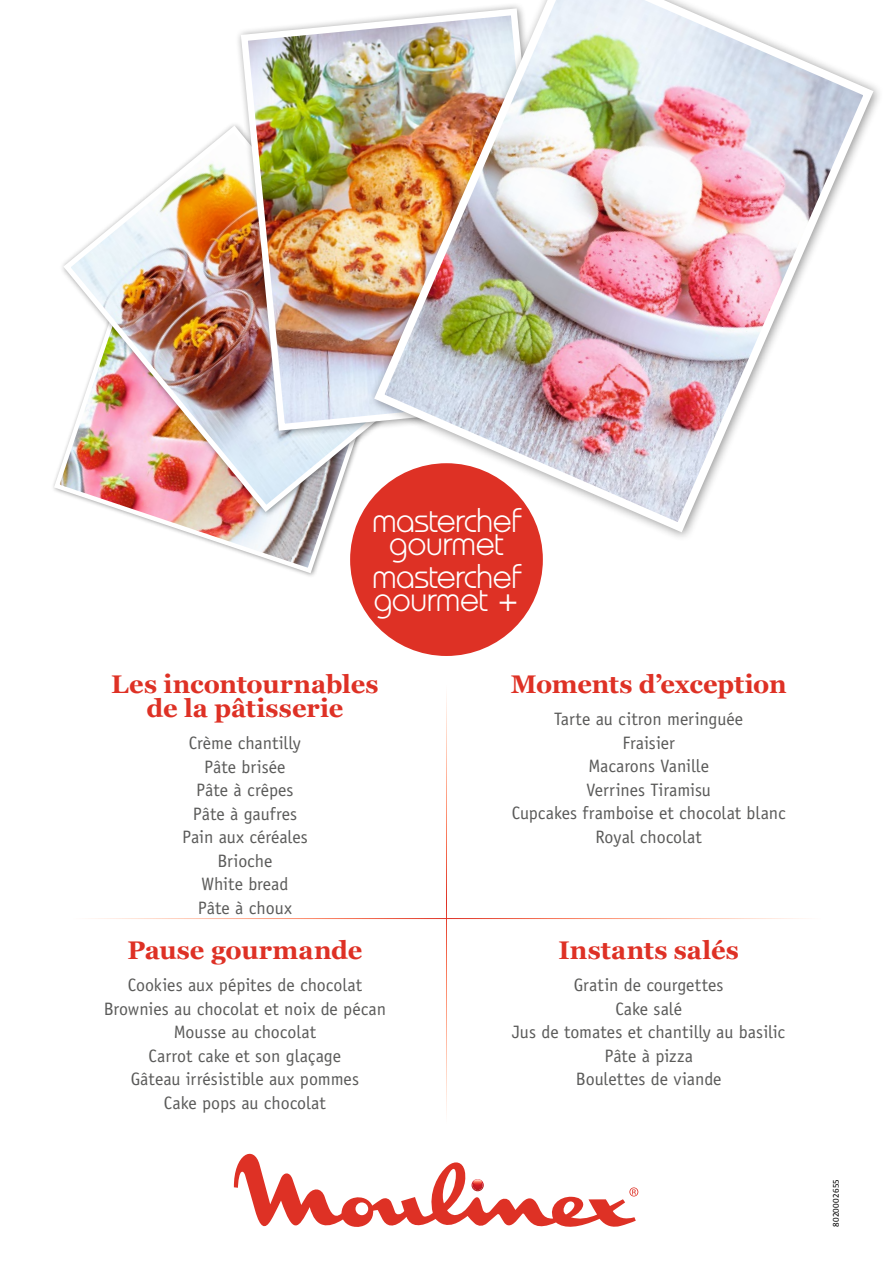
<style>
.page{position:relative;width:893px;height:1263px;background:#fff}
.page>*{position:absolute;margin:0;border:0;box-sizing:border-box;transform-origin:0 0}
.t1{font:33.15px/32.5px "Moulinette";letter-spacing:-.005em;color:#fff;text-align:center}
.t2{font:700 25.5px/24px "Georgia";letter-spacing:-.005em;color:#de3125;text-align:center}
.t3{font:18px/23.5px "Officina Sans";letter-spacing:-.005em;color:#5a5a59;text-align:center}
.t4{font:9px "Calibri";letter-spacing:.02em;color:#000}
.s1{font-family:"Helvetica";font-weight:300}
</style>
<div class="page">
<svg style="left:234px;top:1154px;width:404px;height:73px"></svg>
<div style="left:350px;top:463px;width:193px;height:193px;background:#de3125;border-radius:50%"></div>
<svg style="left:53px;top:468px;width:307px;height:108px"></svg>
<img style="left:60px;top:124px;width:307px;height:392px">
<img style="left:237px;top:19px;width:130px;height:415px">
<div style="left:367px;top:0;width:517px;height:543px;background:#000;opacity:.42"></div>
<img style="left:369px;top:0;width:510px;height:537px">
<h1 class="t1" style="left:372px;top:504px;width:150px">masterchef</h1>
<h1 class="t1" style="left:372px;top:528px;width:150px">gourmet masterchef</h1>
<h1 class="t1" style="left:374px;top:583px;width:146px">gourmet <span class="s1">+</span></h1>
<h2 class="t2" style="left:111px;top:671px;width:269px">Les incontournables de la pâtisserie</h2>
<p class="t3" style="left:182px;top:731px;width:127px">Crème chantilly<br>Pâte brisée<br>Pâte à crêpes<br>Pâte à gaufres<br>Pain aux céréales<br>Brioche<br>White bread<br>Pâte à choux</p>
<h2 class="t2" style="left:127px;top:937px;width:237px">Pause gourmande</h2>
<p class="t3" style="left:104px;top:973px;width:284px">Cookies aux pépites de chocolat<br>Brownies au chocolat et noix de pécan<br>Mousse au chocolat<br>Carrot cake et son glaçage<br>Gâteau irrésistible aux pommes<br>Cake pops au chocolat</p>
<h2 class="t2" style="left:511px;top:671px;width:278px">Moments d’exception</h2>
<p class="t3" style="left:512px;top:707px;width:275px">Tarte au citron meringuée<br>Fraisier<br>Macarons Vanille<br>Verrines Tiramisu<br>Cupcakes framboise et chocolat blanc<br>Royal chocolat</p>
<h2 class="t2" style="left:558px;top:937px;width:182px">Instants salés</h2>
<p class="t3" style="left:512px;top:973px;width:275px">Gratin de courgettes<br>Cake salé<br>Jus de tomates et chantilly au basilic<br>Pâte à pizza<br>Boulettes de viande</p>
<p class="t4" style="left:830px;top:1227px;width:49px;rotate:-90deg">8020002655</p>
</div>
